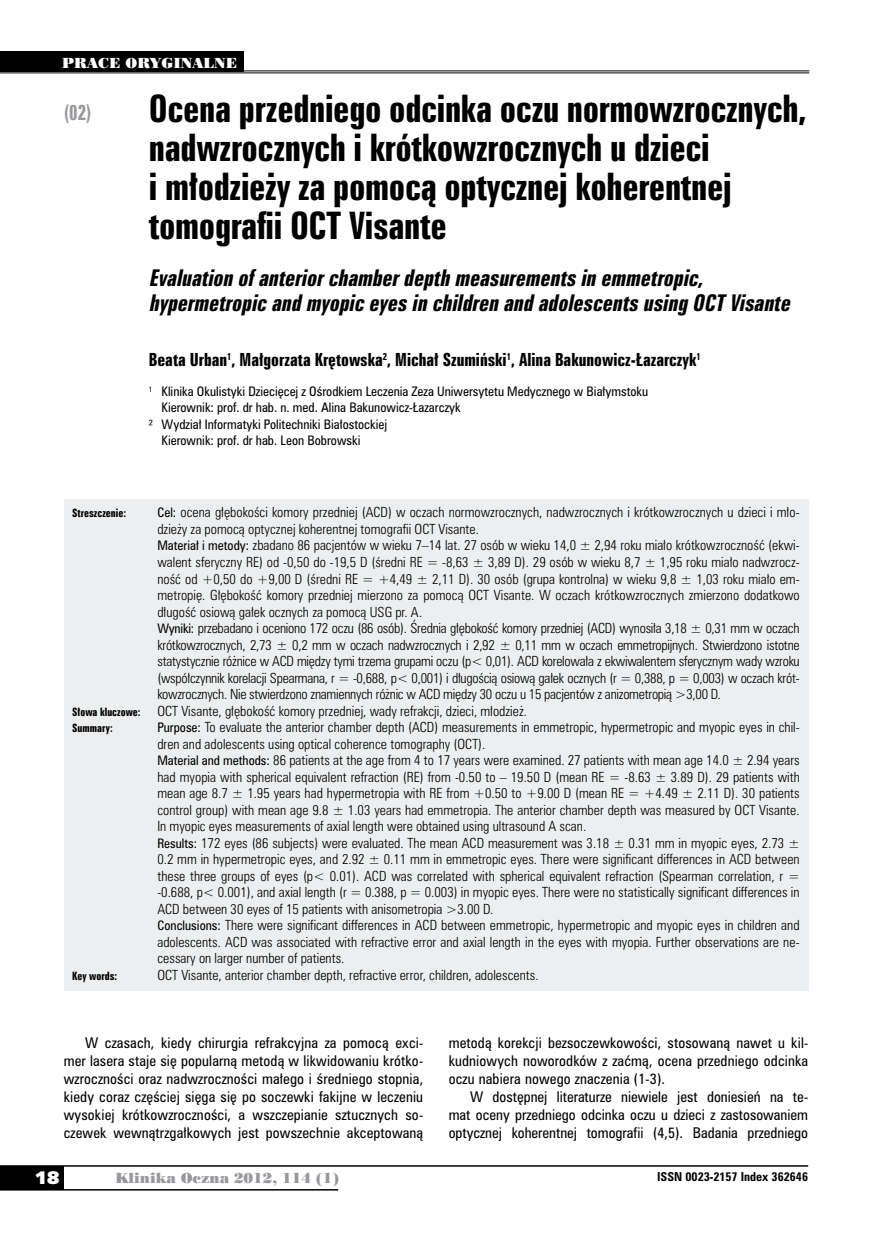
<style>
.page{position:relative;width:872px;height:1234px;background:#fff}
.page>*{position:absolute;margin:0;border:0;box-sizing:border-box;transform-origin:0 0}
.t1{font:34.5px/39px "Zurich Bd X Cn PL";letter-spacing:-.01em;color:#000}
.t2{font:italic 21px/25.5px "Zurich Bd X Cn PL";color:#000}
.t3{font:19.5px "Zurich Bd X Cn PL";color:#98989c;scale:.9 1}
.t4{font:18px "Humanst 531 U Blk PL";color:#fff}
.t5{font:16.5px "Zurich Bd X Cn PL";color:#000}
.t6{font:13.5px/18px "Zurich Cn PL";letter-spacing:.01em;color:#000;text-align:justify}
.t7{font:13.5px "Poster Bodoni PL";color:#98989c}
.t8{font:13.5px "Poster Bodoni PL";color:#fff}
.t9{font:12.75px/16.5px "Zurich Lt Cn PL";color:#000}
.t10{font:12px "Zurich Cn PL";color:#000}
.t11{font:700 11.25px "Zurich Cn PL";color:#000}
.t12{font:10.5px "Zurich Bd X Cn PL";color:#000}
.s1{font-family:"Zurich Cn PL";font-size:12px}
</style>
<div class="page">
<div style="left:0;top:1165px;width:64px;height:24px;background:#000"></div>
<hr style="left:0;top:1164px;width:808px;height:2px;background:#000">
<hr style="left:0;top:1188px;width:338px;height:2px;background:#000">
<div style="left:64px;top:498px;width:744px;height:492px;background:#edeeef"></div>
<hr style="left:0;top:70px;width:809px;height:1px;background:#000">
<hr style="left:0;top:72px;width:809px;height:1px;background:#000">
<div style="left:0;top:51px;width:243px;height:21px;background:#000"></div>
<p class="t8" style="left:62px;top:54px;width:176px">PRACE ORYGINALNE</p>
<h3 class="t3" style="left:64px;top:100px;width:32px">(02)</h3>
<h1 class="t1" style="left:149px;top:89px;width:659px">Ocena przedniego odcinka oczu normowzrocznych, nadwzrocznych i krótkowzrocznych u dzieci<br>i młodzieży za pomocą optycznej koherentnej tomografii OCT Visante</h1>
<h2 class="t2" style="left:149px;top:265px;width:647px">Evaluation ofanteriorchamberdepth measurementsin emmetropic, hypermetropicandmyopiceyesin children andadolescentsusingOCTVisante</h2>
<p class="t5" style="left:149px;top:349px;width:553px">Beata Urban<sup>1</sup>, Małgorzata Krętowska<sup>2</sup>, Michał Szumiński<sup>1</sup>, Alina Bakunowicz-Łazarczyk<sup>1</sup></p>
<p class="t10" style="left:149px;top:383px;width:501px"><sup>1</sup> Klinika Okulistyki Dziecięcej z Ośrodkiem Leczenia Zeza Uniwersytetu Medycznego w Białymstoku</p>
<p class="t10" style="left:162px;top:399px;width:301px">Kierownik: prof. dr hab. n. med. Alina Bakunowicz-Łazarczyk</p>
<p class="t10" style="left:149px;top:416px;width:240px">² Wydział Informatyki Politechniki Białostockiej</p>
<p class="t10" style="left:162px;top:432px;width:200px">Kierownik: prof. dr hab. Leon Bobrowski</p>
<p class="t12" style="left:72px;top:506px;width:55px">Streszczenie:</p>
<p class="t9" style="left:157px;top:504px;width:644px"><span class="s1">Cel:</span> ocena głębokości komory przedniej (ACD) w oczach normowzrocznych, nadwzrocznych i krótkowzrocznych u dzieci i mło&shy;dzieży za pomocą optycznej koherentnej tomografii OCT Visante.<br><span class="s1">Materiał i metody:</span> zbadano 86 pacjentów w wieku 7–14 lat. 27 osób w wieku 14,0 ± 2,94 roku miało krótkowzroczność (ekwi&shy;walent sferyczny RE) od -0,50 do -19,5 D (średni RE = -8,63 ± 3,89 D). 29 osób w wieku 8,7 ± 1,95 roku miało nadwzrocz&shy;ność od +0,50 do +9,00 D (średni RE = +4,49 ± 2,11 D). 30 osób (grupa kontrolna) w wieku 9,8 ± 1,03 roku miało em&shy;metropię. Głębokość komory przedniej mierzono za pomocą OCT Visante. W oczach krótkowzrocznych zmierzono dodatkowo długość osiową gałek ocznych za pomocą USG pr. A.<br><span class="s1">Wyniki:</span> przebadano i oceniono 172 oczu (86 osób). Średnia głębokość komory przedniej (ACD) wynosiła 3,18 ± 0,31 mm w oczach krótkowzrocznych, 2,73 ± 0,2 mm w oczach nadwzrocznych i 2,92 ± 0,11 mm w oczach emmetropijnych. Stwierdzono istotne statystycznie różnice w ACD między tymi trzema grupami oczu (p&lt; 0,01). ACD korelowała z ekwiwalentem sferycznym wady wzroku (współczynnik korelacji Spearmana, r = -0,688, p&lt; 0,001) i długością osiową gałek ocznych (r = 0,388, p = 0,003) w oczach krót&shy;kowzrocznych. Nie stwierdzono znamiennych różnic w ACD między 30 oczu u 15 pacjentów z anizometropią &gt;3,00 D.</p>
<p class="t12" style="left:72px;top:704px;width:70px">Słowa kluczowe:</p>
<p class="t9" style="left:157px;top:702px;width:371px">OCT Visante, głębokość komory przedniej, wady refrakcji, dzieci, młodzież.</p>
<p class="t12" style="left:72px;top:721px;width:42px">Summary:</p>
<p class="t9" style="left:157px;top:718px;width:644px"><span class="s1">Purpose:</span> To evaluate the anterior chamber depth (ACD) measurements in emmetropic, hypermetropic and myopic eyes in chil&shy;dren and adolescents using optical coherence tomography (OCT).<br><span class="s1">Material and methods:</span> 86 patients at the age from 4 to 17 years were examined. 27 patients with mean age 14.0 ± 2.94 years had myopia with spherical equivalent refraction (RE) from -0.50 to – 19.50 D (mean RE = -8.63 ± 3.89 D). 29 patients with mean age 8.7 ± 1.95 years had hypermetropia with RE from +0.50 to +9.00 D (mean RE = +4.49 ± 2.11 D). 30 patients control group) with mean age 9.8 ± 1.03 years had emmetropia. The anterior chamber depth was measured by OCT Visante.<br>In myopic eyes measurements of axial length were obtained using ultrasound A scan.<br><span class="s1">Results:</span> 172 eyes (86 subjects) were evaluated. The mean ACD measurement was 3.18 ± 0.31 mm in myopic eyes, 2.73 ± 0.2 mm in hypermetropic eyes, and 2.92 ± 0.11 mm in emmetropic eyes. There were significant differences in ACD between these three groups of eyes (p&lt; 0.01). ACD was correlated with spherical equivalent refraction (Spearman correlation, r = -0.688, p&lt; 0.001), and axial length (r = 0.388, p = 0.003) in myopic eyes. There were no statistically significant differences in ACD between 30 eyes of 15 patients with anisometropia &gt;3.00 D.<br><span class="s1">Conclusions:</span> There were significant differences in ACD between emmetropic, hypermetropic and myopic eyes in children and adolescents. ACD was associated with refractive error and axial length in the eyes with myopia. Further observations are ne&shy;cessary on larger number of patients.</p>
<p class="t12" style="left:72px;top:968px;width:46px">Key words:</p>
<p class="t9" style="left:157px;top:966px;width:383px">OCT Visante, anterior chamber depth, refractive error, children, adolescents.</p>
<p class="t6" style="left:64px;top:1033px;width:361px;text-indent:21px">W czasach, kiedy chirurgia refrakcyjna za pomocą exci&shy;mer lasera staje się popularną metodą w likwidowaniu krótko&shy;wzroczności oraz nadwzroczności małego i średniego stopnia, kiedy coraz częściej sięga się po soczewki fakijne w leczeniu wysokiej krótkowzroczności, a wszczepianie sztucznych so&shy;czewek wewnątrzgałkowych jest powszechnie akceptowaną</p>
<p class="t6" style="left:449px;top:1033px;width:361px">metodą korekcji bezsoczewkowości, stosowaną nawet u kil&shy;kudniowych noworodków z zaćmą, ocena przedniego odcinka oczu nabiera nowego znaczenia (1-3).</p>
<p class="t6" style="left:449px;top:1087px;width:361px;text-indent:21px">W dostępnej literaturze niewiele jest doniesień na te&shy;mat oceny przedniego odcinka oczu u dzieci z zastosowaniem optycznej koherentnej tomografii (4,5). Badania przedniego</p>
<h3 class="t4" style="left:35px;top:1165px;width:26px">18</h3>
<p class="t7" style="left:115px;top:1168px;width:225px">Klinika Oczna 2012, 114 (1)</p>
<p class="t11" style="left:657px;top:1168px;width:152px">ISSN 0023-2157 Index 362646</p>
</div>
